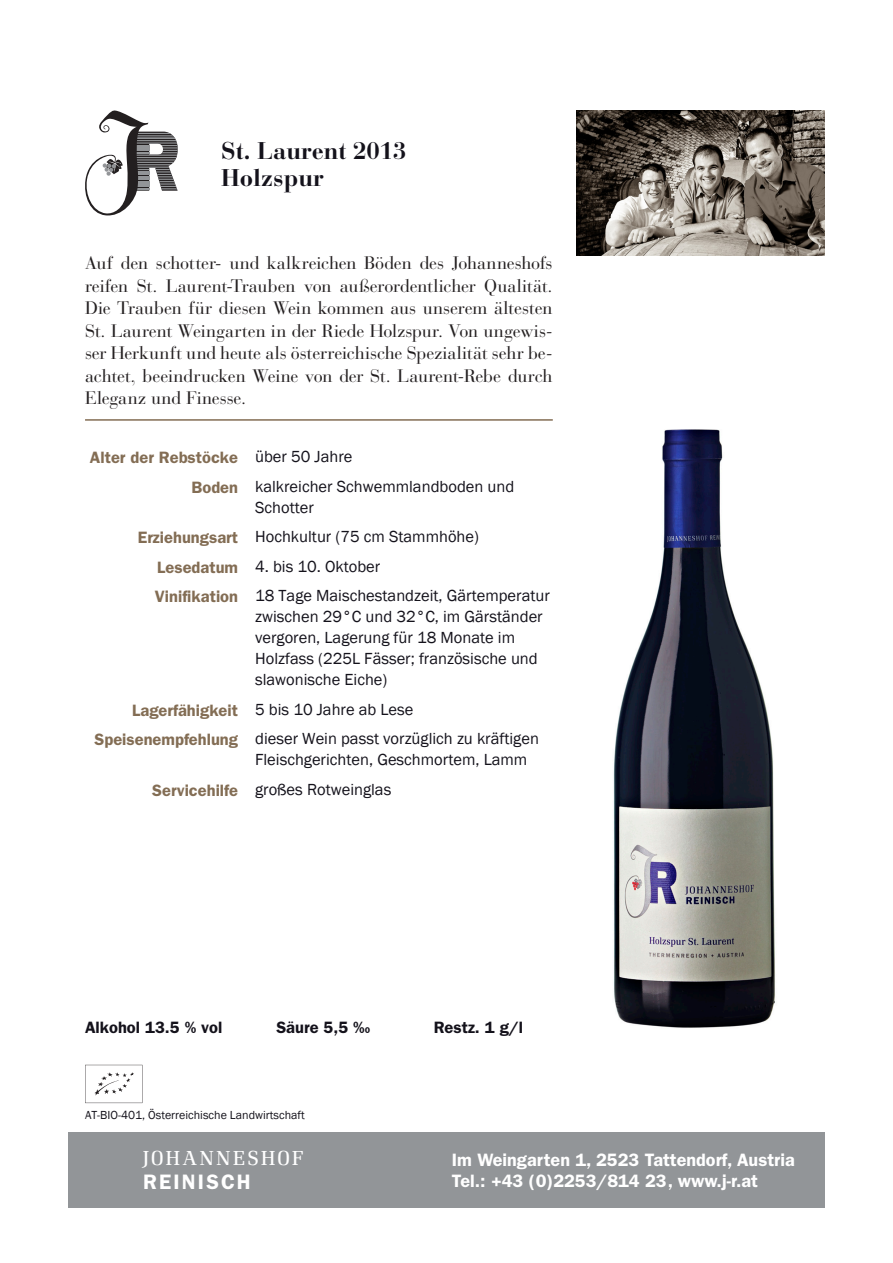
<style>
.page{position:relative;width:893px;height:1263px;background:#fff}
.page>*{position:absolute;margin:0;border:0;box-sizing:border-box;transform-origin:0 0}
._01_Headline_Wein{font:700 24px/27px "Bauer Bodoni";color:#14121b}
.t1{font:300 21px "Renault";letter-spacing:.105em;color:#fff}
.t2{font:600 21px "Franklin Gothic";letter-spacing:.1em;color:#fff}
.t3{font:18px/22.5px "Bauer Bodoni";letter-spacing:-.01em;color:#231f20;text-align:justify}
.t4{font:600 18px/21.6px "Franklin Gothic";color:#fff}
._04_Text{font:16.5px/21px "Franklin Gothic";color:#14121b}
._03_Aufzählung{font:600 16.5px "Franklin Gothic";color:#836d54}
._05_Eckdaten{font:600 16.5px "Franklin Gothic";color:#14121b}
._04_Text-2{font:12px "Franklin Gothic";color:#14121b}
</style>
<div class="page">
<img style="left:577px;top:111px;width:248px;height:144px">
<div style="left:68px;top:1131px;width:757px;height:76px;background:#929598"></div>
<svg style="left:85px;top:111px;width:93px;height:104px"></svg>
<hr style="left:85px;top:419px;width:468px;height:2px;background:#836d54">
<img style="left:613px;top:429px;width:162px;height:599px">
<svg style="left:85px;top:1065px;width:57px;height:38px"></svg>
<p class="_01_Headline_Wein" style="left:221px;top:137px;width:187px">St. Laurent 2013<br>Holzspur</p>
<p class="t3" style="left:85px;top:252px;width:469px">Auf den schotter- und kalkreichen Böden des Johanneshofs reifen St. Laurent-Trauben von außerordentlicher Qualität.<br>Die Trauben für diesen Wein kommen aus unserem ältesten St. Laurent Weingarten in der Riede Holzspur. Von ungewis&shy;ser Herkunft und heute als österreichische Spezialität sehr be&shy;achtet, beeindrucken Weine von der St. Laurent-Rebe durch Eleganz und Finesse.</p>
<p class="_03_Aufzählung" style="left:90px;top:448px;width:150px">Alter der Rebstöcke</p>
<p class="_03_Aufzählung" style="left:192px;top:477px;width:48px">Boden</p>
<p class="_03_Aufzählung" style="left:138px;top:528px;width:102px">Erziehungsart</p>
<p class="_03_Aufzählung" style="left:157px;top:557px;width:82px">Lesedatum</p>
<p class="_03_Aufzählung" style="left:155px;top:587px;width:85px">Vinifikation</p>
<p class="_03_Aufzählung" style="left:132px;top:700px;width:107px">Lagerfähigkeit</p>
<p class="_03_Aufzählung" style="left:95px;top:730px;width:145px">Speisenempfehlung</p>
<p class="_03_Aufzählung" style="left:152px;top:780px;width:87px">Servicehilfe</p>
<p class="_04_Text" style="left:255px;top:447px;width:99px">über 50 Jahre</p>
<p class="_04_Text" style="left:255px;top:476px;width:261px">kalkreicher Schwemmlandboden und<br>Schotter</p>
<p class="_04_Text" style="left:255px;top:527px;width:225px">Hochkultur (75 cm Stammhöhe)</p>
<p class="_04_Text" style="left:255px;top:556px;width:127px">4. bis 10. Oktober</p>
<p class="_04_Text" style="left:255px;top:586px;width:296px">18 Tage Maischestandzeit, Gärtemperatur zwischen 29°C und 32°C, im Gärständer vergoren, Lagerung für 18 Monate im Holzfass (225L Fässer; französische und slawonische Eiche)</p>
<p class="_04_Text" style="left:255px;top:699px;width:160px">5 bis 10 Jahre ab Lese</p>
<p class="_04_Text" style="left:255px;top:729px;width:285px">dieser Wein passt vorzüglich zu kräftigen<br>Fleischgerichten, Geschmortem, Lamm</p>
<p class="_04_Text" style="left:255px;top:779px;width:138px">großes Rotweinglas</p>
<p class="_05_Eckdaten" style="left:85px;top:1017px;width:139px">Alkohol 13.5 % vol</p>
<p class="_05_Eckdaten" style="left:276px;top:1017px;width:96px">Säure 5,5 ‰</p>
<p class="_05_Eckdaten" style="left:434px;top:1017px;width:91px">Restz. 1 g/l</p>
<p class="_04_Text-2" style="left:85px;top:1108px;width:221px">AT-BIO-401, Österreichische Landwirtschaft</p>
<p class="t1" style="left:143px;top:1147px;width:162px">JOHANNESHOF</p>
<p class="t2" style="left:143px;top:1170px;width:109px">REINISCH</p>
<p class="t4" style="left:452px;top:1149px;width:344px">Im Weingarten 1, 2523 Tattendorf, Austria<br>Tel.: +43 (0)2253/814 23, www.j-r.at</p>
</div>
